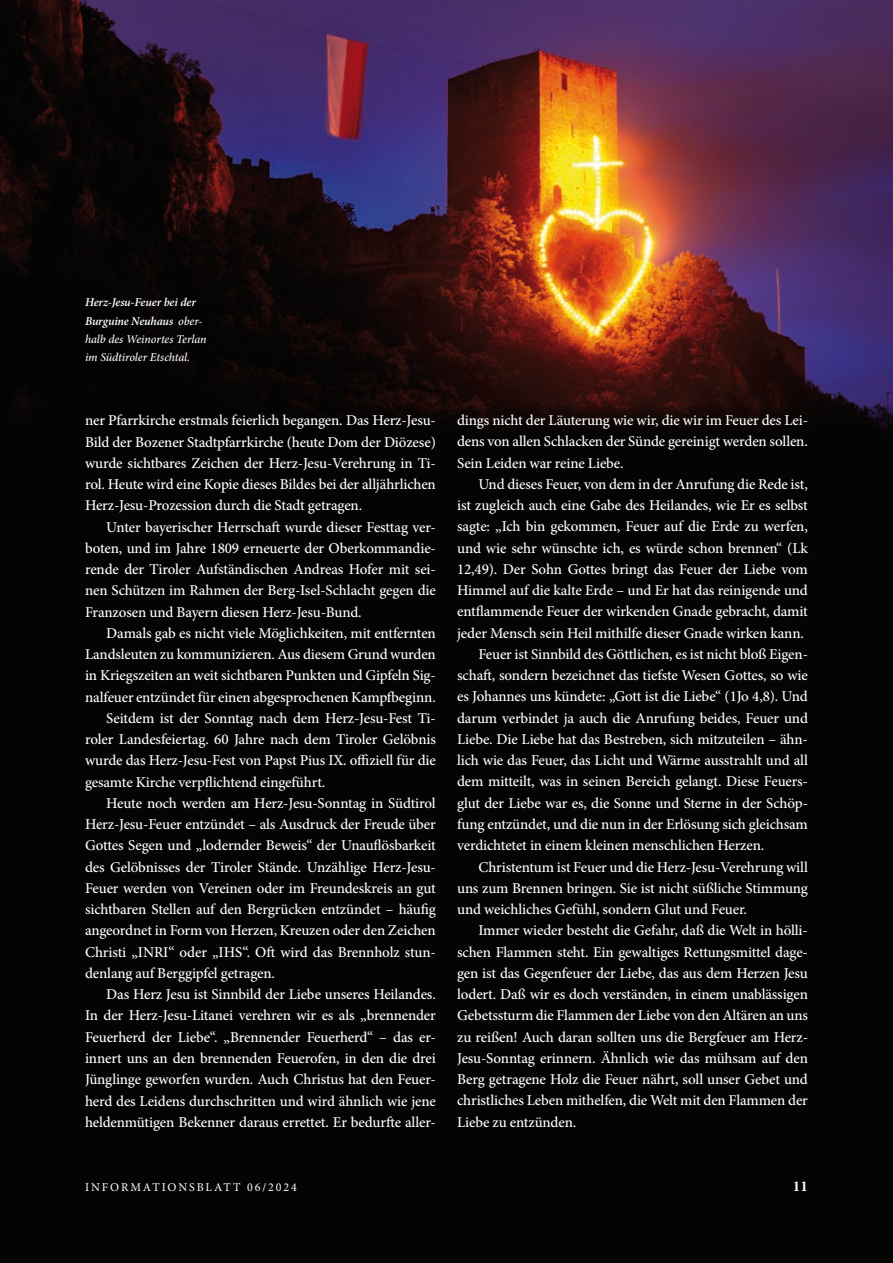
<style>
.page{position:relative;width:893px;height:1263px;background:#050404}
.page>*{position:absolute;margin:0;border:0;box-sizing:border-box;transform-origin:0 0}
.t1{font:500 15px/21.3px "Minion Pro";letter-spacing:-.01em;color:#fff;text-align:justify}
.t2{font:700 15px "Minion Pro";color:#fff}
.t3{font:italic 500 12px/18.3px "Minion Pro";letter-spacing:-.01em;color:#fff}
.t4{font:12px "Minion Pro";letter-spacing:.16em;color:#fff}
.s1{font-weight:600}
</style>
<div class="page">
<img style="left:0;top:0;width:893px;height:429px">
<p class="t3" style="left:85px;top:293px;width:123px"><span class="s1">Herz-Jesu-Feuer bei der<br>Burguine Neuhaus</span> ober&shy;halb des Weinortes Terlan im Südtiroler Etschtal.</p>
<p class="t1" style="left:85px;top:410px;width:352px">ner Pfarrkirche erstmals feierlich begangen. Das Herz-Jesu-Bild der Bozener Stadtpfarrkirche (heute Dom der Diözese) wurde sichtbares Zeichen der Herz-Jesu-Verehrung in Ti&shy;rol. Heute wird eine Kopie dieses Bildes bei der alljährlichen Herz-Jesu-Prozession durch die Stadt getragen.</p>
<p class="t1" style="left:85px;top:516px;width:352px;text-indent:21px">Unter bayerischer Herrschaft wurde dieser Festtag ver&shy;boten, und im Jahre 1809 erneuerte der Oberkommandie&shy;rende der Tiroler Aufständischen Andreas Hofer mit sei&shy;nen Schützen im Rahmen der Berg-Isel-Schlacht gegen die Franzosen und Bayern diesen Herz-Jesu-Bund.</p>
<p class="t1" style="left:106px;top:622px;width:331px">Damals gab es nicht viele Möglichkeiten, mit entfernten</p>
<p class="t1" style="left:85px;top:644px;width:352px">Landsleuten zu kommunizieren. Aus diesem Grund wurden</p>
<p class="t1" style="left:85px;top:665px;width:352px">in Kriegszeiten an weit sichtbaren Punkten und Gipfeln Sig-</p>
<p class="t1" style="left:85px;top:686px;width:352px">nalfeuer entzündet für einen abgesprochenen Kampfbeginn.</p>
<p class="t1" style="left:106px;top:707px;width:331px">Seitdem ist der Sonntag nach dem Herz-Jesu-Fest Ti-</p>
<p class="t1" style="left:85px;top:729px;width:352px">roler Landesfeiertag. 60 Jahre nach dem Tiroler Gelöbnis</p>
<p class="t1" style="left:85px;top:750px;width:352px">wurde das Herz-Jesu-Fest von Papst Pius IX. offiziell für die</p>
<p class="t1" style="left:85px;top:771px;width:242px">gesamte Kirche verpflichtend eingeführt.</p>
<p class="t1" style="left:106px;top:792px;width:331px">Heute noch werden am Herz-Jesu-Sonntag in Südtirol</p>
<p class="t1" style="left:85px;top:814px;width:352px">Herz-Jesu-Feuer entzündet – als Ausdruck der Freude über</p>
<p class="t1" style="left:85px;top:835px;width:352px">Gottes Segen und „lodernder Beweis“ der Unauflösbarkeit</p>
<p class="t1" style="left:85px;top:856px;width:352px">des Gelöbnisses der Tiroler Stände. Unzählige Herz-Jesu-</p>
<p class="t1" style="left:85px;top:877px;width:352px">Feuer werden von Vereinen oder im Freundeskreis an gut</p>
<p class="t1" style="left:85px;top:899px;width:352px">sichtbaren Stellen auf den Bergrücken entzündet – häufig</p>
<p class="t1" style="left:85px;top:920px;width:352px">angeordnet in Form von Herzen, Kreuzen oder den Zeichen</p>
<p class="t1" style="left:85px;top:941px;width:352px">Christi „INRI“ oder „IHS“. Oft wird das Brennholz stun-</p>
<p class="t1" style="left:85px;top:962px;width:192px">denlang auf Berggipfel getragen.</p>
<p class="t1" style="left:106px;top:984px;width:331px">Das Herz Jesu ist Sinnbild der Liebe unseres Heilandes.</p>
<p class="t1" style="left:85px;top:1005px;width:352px">In der Herz-Jesu-Litanei verehren wir es als „brennender</p>
<p class="t1" style="left:85px;top:1026px;width:352px">Feuerherd der Liebe“. „Brennender Feuerherd“ – das er-</p>
<p class="t1" style="left:85px;top:1047px;width:352px">innert uns an den brennenden Feuerofen, in den die drei</p>
<p class="t1" style="left:85px;top:1069px;width:352px">Jünglinge geworfen wurden. Auch Christus hat den Feuer-</p>
<p class="t1" style="left:85px;top:1090px;width:352px">herd des Leidens durchschritten und wird ähnlich wie jene</p>
<p class="t1" style="left:85px;top:1111px;width:352px">heldenmütigen Bekenner daraus errettet. Er bedurfte aller-</p>
<p class="t1" style="left:457px;top:410px;width:352px">dings nicht der Läuterung wie wir, die wir im Feuer des Lei&shy;dens von allen Schlacken der Sünde gereinigt werden sollen.<br>Sein Leiden war reine Liebe.</p>
<p class="t1" style="left:478px;top:473px;width:331px">Und dieses Feuer, von dem in der Anrufung die Rede ist,</p>
<p class="t1" style="left:457px;top:495px;width:352px">ist zugleich auch eine Gabe des Heilandes, wie Er es selbst</p>
<p class="t1" style="left:457px;top:516px;width:352px">sagte: „Ich bin gekommen, Feuer auf die Erde zu werfen,</p>
<p class="t1" style="left:457px;top:537px;width:352px">und wie sehr wünschte ich, es würde schon brennen“ (Lk</p>
<p class="t1" style="left:457px;top:558px;width:352px">12,49). Der Sohn Gottes bringt das Feuer der Liebe vom</p>
<p class="t1" style="left:457px;top:580px;width:352px">Himmel auf die kalte Erde – und Er hat das reinigende und</p>
<p class="t1" style="left:457px;top:601px;width:352px">entflammende Feuer der wirkenden Gnade gebracht, damit</p>
<p class="t1" style="left:457px;top:622px;width:348px">jeder Mensch sein Heil mithilfe dieser Gnade wirken kann.</p>
<p class="t1" style="left:478px;top:643px;width:331px">Feuer ist Sinnbild des Göttlichen, es ist nicht bloß Eigen-</p>
<p class="t1" style="left:457px;top:665px;width:352px">schaft, sondern bezeichnet das tiefste Wesen Gottes, so wie</p>
<p class="t1" style="left:457px;top:686px;width:352px">es Johannes uns kündete: „Gott ist die Liebe“ (1Jo 4,8). Und</p>
<p class="t1" style="left:457px;top:707px;width:352px">darum verbindet ja auch die Anrufung beides, Feuer und</p>
<p class="t1" style="left:457px;top:728px;width:352px">Liebe. Die Liebe hat das Bestreben, sich mitzuteilen – ähn-</p>
<p class="t1" style="left:457px;top:750px;width:352px">lich wie das Feuer, das Licht und Wärme ausstrahlt und all</p>
<p class="t1" style="left:457px;top:771px;width:352px">dem mitteilt, was in seinen Bereich gelangt. Diese Feuers-</p>
<p class="t1" style="left:457px;top:792px;width:352px">glut der Liebe war es, die Sonne und Sterne in der Schöp-</p>
<p class="t1" style="left:457px;top:813px;width:352px">fung entzündet, und die nun in der Erlösung sich gleichsam</p>
<p class="t1" style="left:457px;top:835px;width:309px">verdichtetet in einem kleinen menschlichen Herzen.</p>
<p class="t1" style="left:478px;top:856px;width:331px">Christentum ist Feuer und die Herz-Jesu-Verehrung will</p>
<p class="t1" style="left:457px;top:877px;width:352px">uns zum Brennen bringen. Sie ist nicht süßliche Stimmung</p>
<p class="t1" style="left:457px;top:898px;width:291px">und weichliches Gefühl, sondern Glut und Feuer.</p>
<p class="t1" style="left:478px;top:920px;width:331px">Immer wieder besteht die Gefahr, daß die Welt in hölli-</p>
<p class="t1" style="left:457px;top:941px;width:352px">schen Flammen steht. Ein gewaltiges Rettungsmittel dage-</p>
<p class="t1" style="left:457px;top:962px;width:352px">gen ist das Gegenfeuer der Liebe, das aus dem Herzen Jesu</p>
<p class="t1" style="left:457px;top:984px;width:352px">lodert. Daß wir es doch verständen, in einem unablässigen</p>
<p class="t1" style="left:457px;top:1005px;width:352px">Gebetssturm die Flammen der Liebe von den Altären an uns</p>
<p class="t1" style="left:457px;top:1026px;width:352px">zu reißen! Auch daran sollten uns die Bergfeuer am Herz-</p>
<p class="t1" style="left:457px;top:1047px;width:352px">Jesu-Sonntag erinnern. Ähnlich wie das mühsam auf den</p>
<p class="t1" style="left:457px;top:1069px;width:352px">Berg getragene Holz die Feuer nährt, soll unser Gebet und</p>
<p class="t1" style="left:457px;top:1090px;width:352px">christliches Leben mithelfen, die Welt mit den Flammen der</p>
<p class="t1" style="left:457px;top:1111px;width:121px">Liebe zu entzünden.</p>
<p class="t4" style="left:85px;top:1179px;width:213px">INFORMATIONSBLATT 06/2024</p>
<p class="t2" style="left:793px;top:1175px;width:16px">11</p>
</div>
